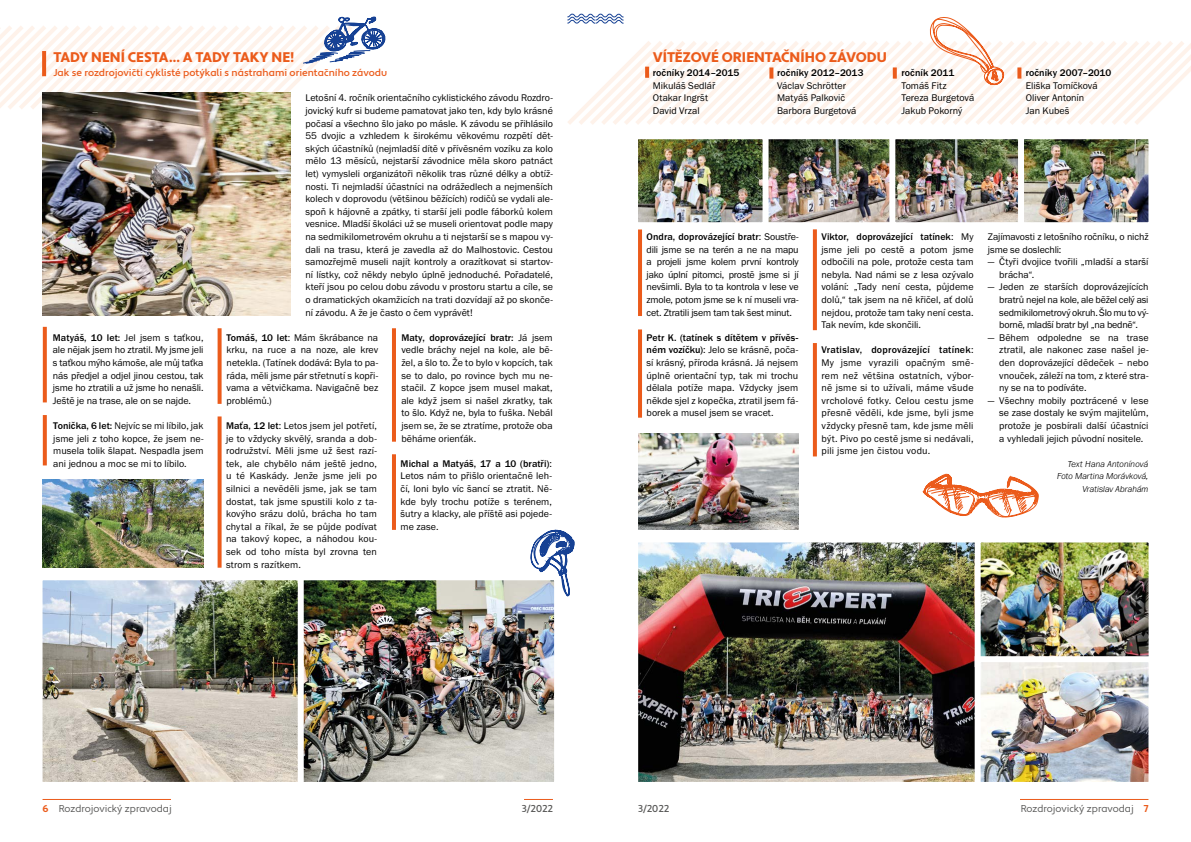
<style>
.page{position:relative;width:1191px;height:842px;background:#fff}
.page>*{position:absolute;margin:0;border:0;box-sizing:border-box;transform-origin:0 0}
.t1{font:900 14px "Apertura";letter-spacing:-.005em;color:#eb5b1b}
.t2{font:10px/12.6px "Franklin Gothic URW Boo";color:#000;text-align:justify}
.t3{font:500 10px "Franklin Gothic URW";letter-spacing:.005em;color:#000}
.t4{font:500 10px "Apertura";color:#eb5b1b}
.t5{font:10px "Apertura";color:#575756}
.t6{font:500 10px "Franklin Gothic URW";letter-spacing:.025em;color:#000}
.t7{font:500 10px "Apertura";color:#575756}
.t8{font:italic 300 9px/12.6px "Franklin Gothic URW";letter-spacing:-.005em;color:#000;text-align:right}
.s1{font-family:"Franklin Gothic URW";font-weight:500}
.s2{font-family:"Franklin Gothic URW Boo";font-weight:400}
.s3{font-weight:700;color:#eb5b1b}
</style>
<div class="page">
<hr style="left:43px;top:799px;width:128px;height:1px;background:#eb5b1b">
<hr style="left:1020px;top:799px;width:128px;height:1px;background:#eb5b1b">
<svg style="left:524px;top:799px;width:29px;height:1px"></svg>
<svg style="left:43px;top:327px;width:4px;height:75px"></svg>
<svg style="left:43px;top:415px;width:4px;height:50px"></svg>
<hr style="left:392px;top:328px;width:4px;height:114px;background:#eb5b1b">
<hr style="left:392px;top:454px;width:4px;height:76px;background:#eb5b1b">
<svg style="left:218px;top:416px;width:4px;height:152px"></svg>
<svg style="left:218px;top:328px;width:4px;height:76px"></svg>
<img style="left:42px;top:479px;width:161px;height:89px">
<img style="left:307px;top:580px;width:248px;height:202px">
<img style="left:42px;top:580px;width:265px;height:202px">
<img style="left:43px;top:114px;width:247px;height:201px">
<svg style="left:0;top:16px;width:386px;height:98px"></svg>
<svg style="left:530px;top:529px;width:45px;height:75px"></svg>
<hr style="left:638px;top:229px;width:4px;height:87px;background:#eb5b1b">
<hr style="left:638px;top:329px;width:4px;height:89px;background:#eb5b1b">
<svg style="left:813px;top:343px;width:4px;height:113px"></svg>
<svg style="left:813px;top:231px;width:4px;height:99px"></svg>
<img style="left:638px;top:542px;width:333px;height:240px">
<img style="left:638px;top:433px;width:160px;height:97px">
<img style="left:971px;top:542px;width:178px;height:240px">
<svg style="left:922px;top:473px;width:116px;height:45px"></svg>
<img style="left:567px;top:13px;width:624px;height:218px">
<h1 class="t1" style="left:53px;top:48px;width:242px">TADY NENÍ CESTA... A TADY TAKY NE!</h1>
<p class="t4" style="left:53px;top:67px;width:335px">Jak se rozdrojovičtí cyklisté potýkali s nástrahami orientačního závodu</p>
<p class="t2" style="left:53px;top:331px;width:152px"><span class="s1">Matyáš, 10 let:</span> Jel jsem s taťkou, ale nějak jsem ho ztratil. My jsme jeli s taťkou mýho kámoše, ale můj taťka nás předjel a odjel jinou cestou, tak jsme ho ztratili a už jsme ho nenašli.<br>Ještě je na trase, ale on se najde.</p>
<p class="t2" style="left:53px;top:419px;width:152px"><span class="s1">Tonička, 6 let:</span> Nejvíc se mi líbilo, jak jsme jeli z toho kopce, že jsem ne&shy;musela tolik šlapat. Nespadla jsem ani jednou a moc se mi to líbilo.</p>
<p class="t2" style="left:305px;top:92px;width:249px">Letošní 4. ročník orientačního cyklistického závodu Rozdro&shy;jovický kufr si budeme pamatovat jako ten, kdy bylo krásné počasí a všechno šlo jako po másle. K závodu se přihlásilo 55 dvojic a vzhledem k širokému věkovému rozpětí dět&shy;ských účastníků (nejmladší dítě v přívěsném vozíku za kolo mělo 13 měsíců, nejstarší závodnice měla skoro patnáct let) vymysleli organizátoři několik tras různé délky a obtíž&shy;nosti. Ti nejmladší účastníci na odrážedlech a nejmenších kolech v doprovodu (většinou běžících) rodičů se vydali ale&shy;spoň k hájovně a zpátky, ti starší jeli podle fáborků kolem vesnice. Mladší školáci už se museli orientovat podle mapy na sedmikilometrovém okruhu a ti nejstarší se s mapou vy&shy;dali na trasu, která je zavedla až do Malhostovic. Cestou samozřejmě museli najít kontroly a orazítkovat si startov&shy;ní lístky, což někdy nebylo úplně jednoduché. Pořadatelé, kteří jsou po celou dobu závodu v prostoru startu a cíle, se o dramatických okamžicích na trati dozvídají až po skonče&shy;ní závodu. A že je často o čem vyprávět!</p>
<p class="t2" style="left:226px;top:331px;width:153px"><span class="s1">Tomáš, 10 let</span>: Mám škrábance na krku, na ruce a na noze, ale krev netekla. (Tatínek dodává: Byla to pa&shy;ráda, měli jsme pár střetnutí s kopři&shy;vama a větvičkama. Navigačně bez problémů.)</p>
<p class="t2" style="left:226px;top:419px;width:152px"><span class="s1">Maťa, 12 let</span>: Letos jsem jel potřetí, je to vždycky skvělý, sranda a dob&shy;rodružství. Měli jsme už šest razí&shy;tek, ale chybělo nám ještě jedno, u té Kaskády. Jenže jsme jeli po silnici a nevěděli jsme, jak se tam dostat, tak jsme spustili kolo z ta&shy;kovýho srázu dolů, brácha ho tam chytal a říkal, že se půjde podívat na takový kopec, a náhodou kou&shy;sek od toho místa byl zrovna ten strom s razítkem.</p>
<p class="t3" style="left:401px;top:331px;width:153px">Maty, doprovázející bratr: <span class="s2">Já jsem</span></p>
<p class="t2" style="left:401px;top:344px;width:153px">vedle bráchy nejel na kole, ale bě&shy;žel, a šlo to. Že to bylo v kopcích, tak se to dalo, po rovince bych mu ne&shy;stačil. Z kopce jsem musel makat, ale když jsem si našel zkratky, tak to šlo. Když ne, byla to fuška. Nebál jsem se, že se ztratíme, protože oba běháme orienťák.</p>
<p class="t3" style="left:400px;top:457px;width:153px">Michal a Matyáš, 17 a 10 (bratři)<span class="s2">:</span></p>
<p class="t2" style="left:400px;top:470px;width:153px">Letos nám to přišlo orientačně leh&shy;čí, loni bylo víc šancí se ztratit. Ně&shy;kde byly trochu potíže s terénem, šutry a klacky, ale příště asi pojede&shy;me zase.</p>
<h1 class="t1" style="left:653px;top:48px;width:235px">VÍTĚZOVÉ ORIENTAČNÍHO ZÁVODU</h1>
<p class="t3" style="left:653px;top:67px;width:88px">ročníky 2014–2015</p>
<p class="t2" style="left:653px;top:79px;width:64px;text-align:left">Mikuláš Sedlář<br>Otakar Ingršt<br>David Vrzal</p>
<p class="t3" style="left:777px;top:67px;width:88px">ročníky 2012–2013</p>
<p class="t2" style="left:777px;top:79px;width:81px;text-align:left">Václav Schrötter<br>Matyáš Palkovič<br>Barbora Burgetová</p>
<p class="t3" style="left:901px;top:67px;width:54px">ročník 2011</p>
<p class="t2" style="left:901px;top:79px;width:74px;text-align:left">Tomáš Fitz<br>Tereza Burgetová<br>Jakub Pokorný</p>
<p class="t3" style="left:1025px;top:67px;width:87px">ročníky 2007–2010</p>
<p class="t2" style="left:1025px;top:79px;width:73px;text-align:left">Eliška Tomíčková<br>Oliver Antonín<br>Jan Kubeš</p>
<p class="t3" style="left:646px;top:231px;width:154px">Ondra, doprovázející bratr<span class="s2">: Soustře-</span></p>
<p class="t2" style="left:646px;top:243px;width:154px">dili jsme se na terén a ne na mapu a projeli jsme kolem první kontroly jako úplní pitomci, prostě jsme si jí nevšimli. Byla to ta kontrola v lese ve zmole, potom jsme se k ní museli vra&shy;cet. Ztratili jsem tam tak šest minut.</p>
<p class="t3" style="left:646px;top:331px;width:153px">Petr K. (tatínek s dítětem v přívěs-</p>
<p class="t2" style="left:646px;top:344px;width:153px"><span class="s1">ném vozíčku)</span>: Jelo se krásně, poča&shy;sí krásný, příroda krásná. Já nejsem úplně orientační typ, tak mi trochu dělala potíže mapa. Vždycky jsem někde sjel z kopečka, ztratil jsem fá&shy;borek a musel jsem se vracet.</p>
<p class="t3" style="left:821px;top:231px;width:154px">Viktor, doprovázející tatínek<span class="s2">: My</span></p>
<p class="t2" style="left:821px;top:243px;width:154px">jsme jeli po cestě a potom jsme odbočili na pole, protože cesta tam nebyla. Nad námi se z lesa ozývalo volání: „Tady není cesta, půjdeme dolů,“ tak jsem na ně křičel, ať dolů nejdou, protože tam taky není cesta.<br>Tak nevím, kde skončili.</p>
<p class="t6" style="left:821px;top:344px;width:154px">Vratislav, doprovázející tatínek<span class="s2">:</span></p>
<p class="t2" style="left:821px;top:356px;width:154px">My jsme vyrazili opačným smě&shy;rem než většina ostatních, výbor&shy;ně jsme si to užívali, máme všude vrcholové fotky. Celou cestu jsme přesně věděli, kde jsme, byli jsme vždycky přesně tam, kde jsme měli být. Pivo po cestě jsme si nedávali, pili jsme jen čistou vodu.</p>
<p class="t2" style="left:988px;top:230px;width:162px">Zajímavosti z letošního ročníku, o nichž jsme se doslechli:</p>
<p class="t2" style="left:999px;top:255px;width:151px;text-indent:-11px">— Čtyři dvojice tvořili „mladší a starší brácha“.</p>
<p class="t2" style="left:999px;top:281px;width:151px;text-indent:-11px">— Jeden ze starších doprovázejících bratrů nejel na kole, ale běžel celý asi sedmikilometrový okruh. Šlo mu to vý&shy;borně, mladší bratr byl „na bedně“.</p>
<p class="t2" style="left:999px;top:331px;width:151px;text-indent:-11px">— Během odpoledne se na trase ztratil, ale nakonec zase našel je&shy;den doprovázející dědeček – nebo vnouček, záleží na tom, z které stra&shy;ny se na to podíváte.</p>
<p class="t2" style="left:999px;top:394px;width:151px;text-indent:-11px">— Všechny mobily poztrácené v lese se zase dostaly ke svým majitelům, protože je posbírali další účastníci a vyhledali jejich původní nositele.</p>
<p class="t8" style="left:1057px;top:457px;width:93px">Text Hana Antonínová<br>Foto Martina Morávková,<br>Vratislav Abrahám</p>
<p class="t5" style="left:43px;top:803px;width:131px"><span class="s3">6</span> Rozdrojovický zpravodaj</p>
<p class="t7" style="left:522px;top:803px;width:33px">3/2022</p>
<p class="t7" style="left:638px;top:803px;width:33px">3/2022</p>
<p class="t5" style="left:1020px;top:803px;width:129px">Rozdrojovický zpravodaj <span class="s3">7</span></p>
</div>
